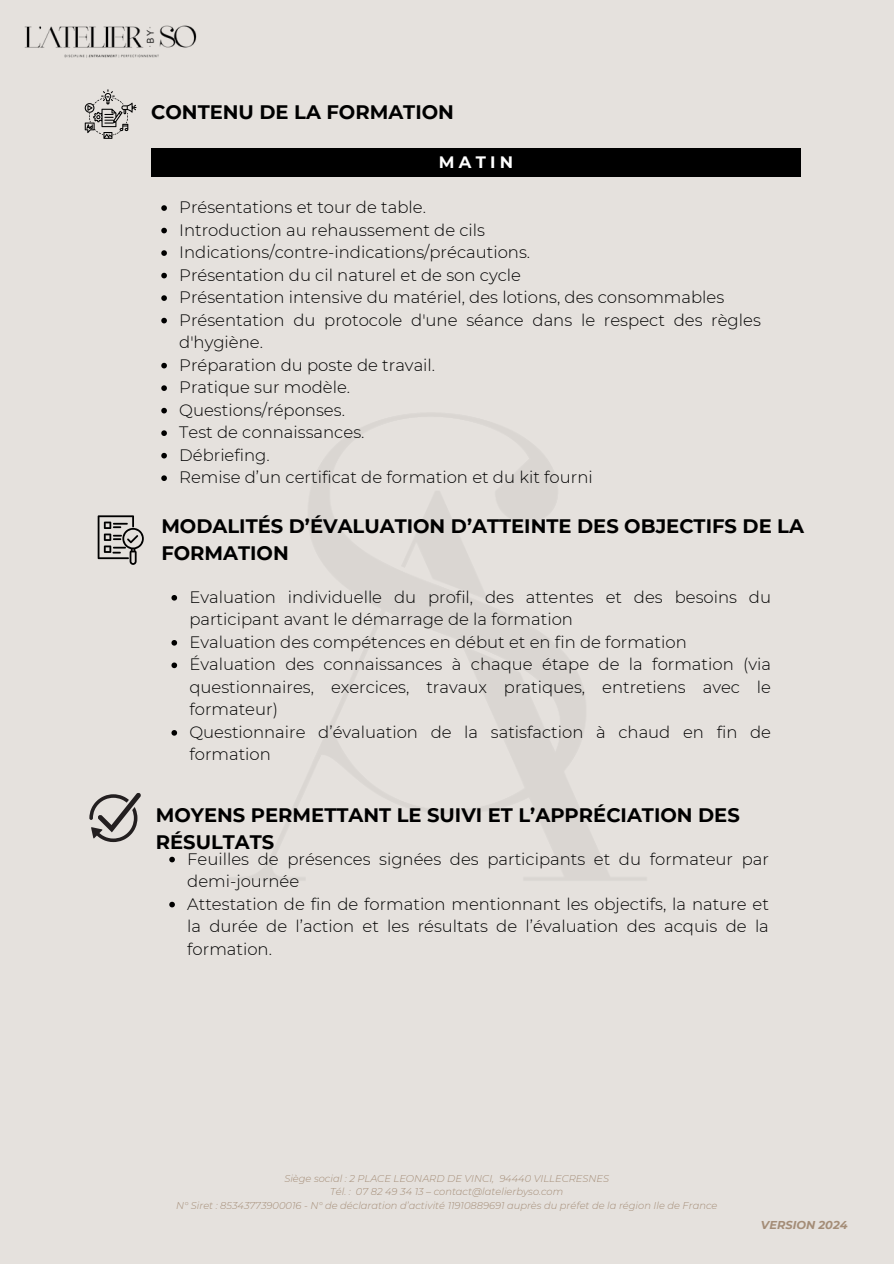
<style>
.page{position:relative;width:894px;height:1264px;background:#fff}
.page>*{position:absolute;margin:0;border:0;box-sizing:border-box;transform-origin:0 0}
.t1{font:700 19.5px/27px "Montserrat";color:#000}
.t2{font:300 16.5px/22.5px "Montserrat";color:#000}
.t3{font:700 16.5px "Montserrat";letter-spacing:.255em;color:#fff}
.t4{font:italic 700 11.4px "Montserrat";color:#a48d77}
.t5{font:italic 300 9.9px "Montserrat";color:#a48d77}
</style>
<div class="page">
<div style="left:0;top:0;width:893px;height:1263px;background:#e5e1dd"></div>
<svg style="left:85px;top:89px;width:51px;height:50px"></svg>
<svg style="left:161px;top:205px;width:6px;height:6px"></svg>
<svg style="left:161px;top:228px;width:6px;height:5px"></svg>
<svg style="left:161px;top:250px;width:6px;height:6px"></svg>
<svg style="left:161px;top:273px;width:6px;height:5px"></svg>
<svg style="left:161px;top:295px;width:6px;height:6px"></svg>
<svg style="left:161px;top:318px;width:6px;height:5px"></svg>
<svg style="left:161px;top:363px;width:6px;height:5px"></svg>
<svg style="left:161px;top:385px;width:6px;height:6px"></svg>
<svg style="left:161px;top:408px;width:6px;height:5px"></svg>
<svg style="left:161px;top:430px;width:6px;height:6px"></svg>
<svg style="left:161px;top:453px;width:6px;height:5px"></svg>
<svg style="left:161px;top:475px;width:6px;height:6px"></svg>
<div style="left:151px;top:149px;width:649px;height:27px;background:#000"></div>
<img style="left:24px;top:25px;width:173px;height:33px">
<svg style="left:98px;top:515px;width:46px;height:50px"></svg>
<svg style="left:171px;top:595px;width:6px;height:5px"></svg>
<svg style="left:171px;top:640px;width:6px;height:5px"></svg>
<svg style="left:171px;top:662px;width:6px;height:6px"></svg>
<svg style="left:171px;top:730px;width:6px;height:5px"></svg>
<svg style="left:89px;top:793px;width:52px;height:49px"></svg>
<svg style="left:169px;top:856px;width:6px;height:6px"></svg>
<svg style="left:169px;top:901px;width:6px;height:6px"></svg>
<p class="t1" style="left:151px;top:98px;width:304px">CONTENU DE LA FORMATION</p>
<p class="t3" style="left:439px;top:152px;width:76px">MATIN</p>
<p class="t2" style="left:179px;top:196px;width:248px">Présentations et tour de table.</p>
<p class="t2" style="left:179px;top:218px;width:307px">Introduction au rehaussement de cils</p>
<p class="t2" style="left:179px;top:241px;width:352px">Indications/contre-indications/précautions.</p>
<p class="t2" style="left:179px;top:263px;width:343px">Présentation du cil naturel et de son cycle</p>
<p class="t2" style="left:179px;top:286px;width:546px">Présentation intensive du matériel, des lotions, des consommables</p>
<p class="t2" style="left:179px;top:308px;width:583px">Présentation du protocole d'une séance dans le respect des règles d'hygiène.</p>
<p class="t2" style="left:179px;top:353px;width:257px">Préparation du poste de travail.</p>
<p class="t2" style="left:179px;top:376px;width:172px">Pratique sur modèle.</p>
<p class="t2" style="left:179px;top:398px;width:167px">Questions/réponses.</p>
<p class="t2" style="left:179px;top:421px;width:187px">Test de connaissances.</p>
<p class="t2" style="left:179px;top:443px;width:92px">Débriefing.</p>
<p class="t2" style="left:179px;top:466px;width:415px">Remise d’un certificat de formation et du kit fourni</p>
<p class="t1" style="left:161px;top:513px;width:644px">MODALITÉS D’ÉVALUATION D’ATTEINTE DES OBJECTIFS DE LA<br>FORMATION</p>
<p class="t2" style="left:189px;top:585px;width:583px">Evaluation individuelle du profil, des attentes et des besoins du participant avant le démarrage de la formation</p>
<p class="t2" style="left:189px;top:630px;width:498px">Evaluation des compétences en début et en fin de formation</p>
<p class="t2" style="left:189px;top:653px;width:583px;text-align:justify">Évaluation des connaissances à chaque étape de la formation (via questionnaires, exercices, travaux pratiques, entretiens avec le formateur)</p>
<p class="t2" style="left:189px;top:720px;width:583px">Questionnaire d’évaluation de la satisfaction à chaud en fin de formation</p>
<p class="t1" style="left:156px;top:801px;width:585px">MOYENS PERMETTANT LE SUIVI ET L’APPRÉCIATION DES<br>RÉSULTATS</p>
<h1 class="t2" style="left:187px;top:847px;width:583px">Feuilles de présences signées des participants et du formateur par demi-journée</h1>
<p class="t2" style="left:187px;top:892px;width:583px;text-align:justify">Attestation de fin de formation mentionnant les objectifs, la nature et la durée de l’action et les résultats de l’évaluation des acquis de la formation.</p>
<p class="t5" style="left:284px;top:1172px;width:326px">Siège social : 2 PLACE LEONARD DE VINCI, 94440 VILLECRESNES</p>
<p class="t5" style="left:330px;top:1185px;width:234px">Tél. : 07 82 49 34 13 – contact@latelierbyso.com</p>
<h1 class="t5" style="left:176px;top:1198px;width:543px">N° Siret : 85343773900016 - N° de déclaration d’activité 11910889691 auprès du préfet de la région Ile de France</h1>
<h2 class="t4" style="left:760px;top:1218px;width:88px">VERSION 2024</h2>
</div>
